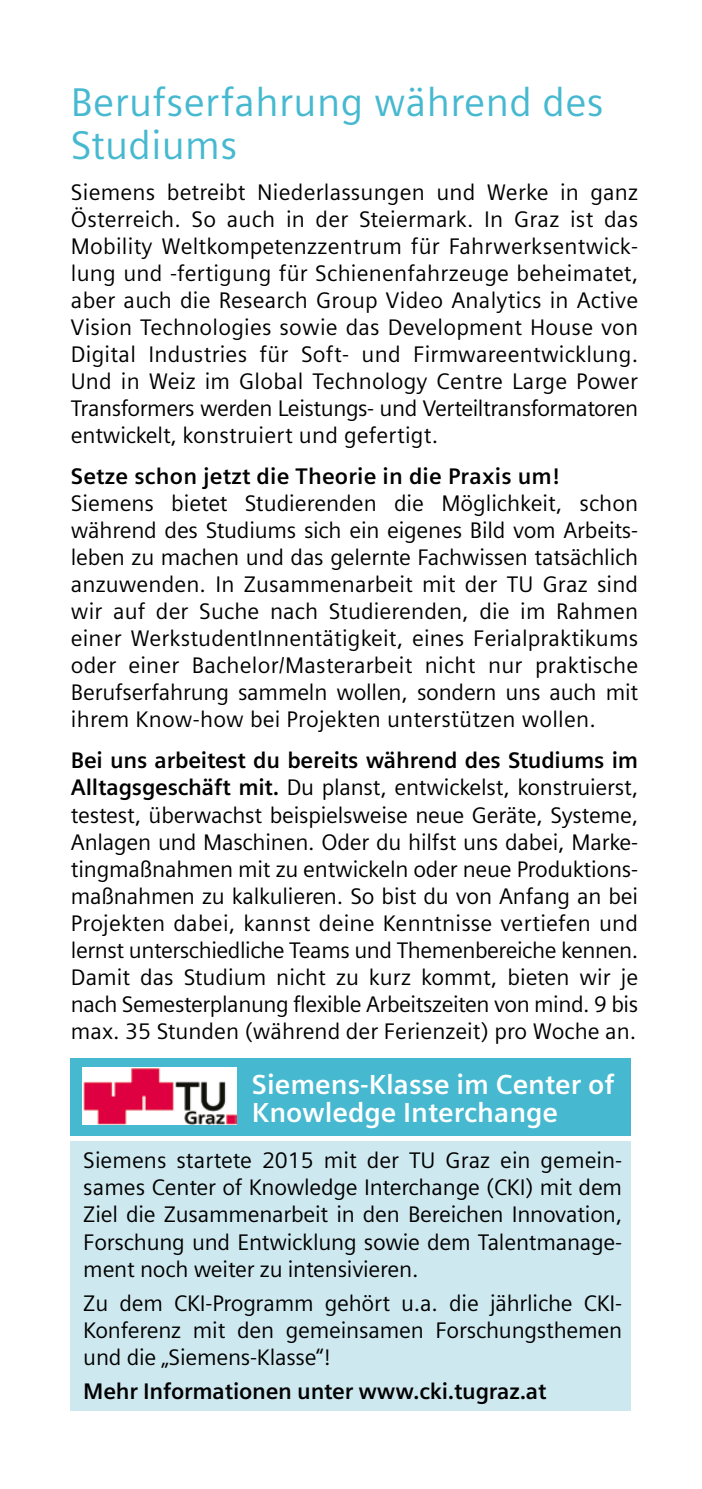
<style>
.page{position:relative;width:702px;height:1489px;background:#fff}
.page>*{position:absolute;margin:0;border:0;box-sizing:border-box;transform-origin:0 0}
.t1{font:40px/42.5px "Siemens Sans OT";letter-spacing:.01em;color:#46b9d0}
.t2{font:700 27.5px/27.5px "Siemens Sans OT";color:#fff}
.t3{font:22.5px/27px "Siemens Sans OT";letter-spacing:-.01em;color:#000;text-align:justify}
.t4{font:700 22.5px "Siemens Sans OT";letter-spacing:-.005em;color:#000}
.s1{font-weight:700}
</style>
<div class="page">
<div style="left:71px;top:1141px;width:560px;height:269px;background:#cee8ef"></div>
<div style="left:71px;top:1058px;width:560px;height:78px;background:#46b9d0"></div>
<img style="left:82px;top:1067px;width:154px;height:57px">
<h1 class="t1" style="left:71px;top:81px;width:534px">Berufserfahrung während des<br>Studiums</h1>
<p class="t3" style="left:71px;top:179px;width:568px">Siemens betreibt Niederlassungen und Werke in ganz Österreich. So auch in der Steiermark. In Graz ist das Mobility Weltkompetenzzentrum für Fahrwerksentwick&shy;lung und -fertigung für Schienenfahrzeuge beheimatet, aber auch die Research Group Video Analytics in Active Vision Technologies sowie das Development House von Digital Industries für Soft- und Firmwareentwicklung.<br>Und in Weiz im Global Technology Centre Large Power Transformers werden Leistungs- und Verteiltransformatoren entwickelt, konstruiert und gefertigt.</p>
<p class="t4" style="left:71px;top:463px;width:490px">Setze schon jetzt die Theorie in die Praxis um!</p>
<p class="t3" style="left:71px;top:490px;width:568px">Siemens bietet Studierenden die Möglichkeit, schon während des Studiums sich ein eigenes Bild vom Arbeits&shy;leben zu machen und das gelernte Fachwissen tatsächlich anzuwenden. In Zusammenarbeit mit der TU Graz sind wir auf der Suche nach Studierenden, die im Rahmen einer WerkstudentInnentätigkeit, eines Ferialpraktikums oder einer Bachelor/Masterarbeit nicht nur praktische Berufserfahrung sammeln wollen, sondern uns auch mit ihrem Know-how bei Projekten unterstützen wollen.</p>
<p class="t3" style="left:71px;top:747px;width:568px"><span class="s1">Bei uns arbeitest du bereits während des Studiums im Alltagsgeschäft mit.</span> Du planst, entwickelst, konstruierst, testest, überwachst beispielsweise neue Geräte, Systeme, Anlagen und Maschinen. Oder du hilfst uns dabei, Marke&shy;tingmaßnahmen mit zu entwickeln oder neue Produktions&shy;maßnahmen zu kalkulieren. So bist du von Anfang an bei Projekten dabei, kannst deine Kenntnisse vertiefen und lernst unterschiedliche Teams und Themenbereiche kennen.<br>Damit das Studium nicht zu kurz kommt, bieten wir je nach Semesterplanung flexible Arbeitszeiten von mind. 9 bis max. 35 Stunden (während der Ferienzeit) pro Woche an.</p>
<p class="t2" style="left:252px;top:1071px;width:364px">Siemens-Klasse im Center of<br>Knowledge Interchange</p>
<p class="t3" style="left:83px;top:1147px;width:540px">Siemens startete 2015 mit der TU Graz ein gemein&shy;sames Center of Knowledge Interchange (CKI) mit dem Ziel die Zusammenarbeit in den Bereichen Innovation, Forschung und Entwicklung sowie dem Talentmanage&shy;ment noch weiter zu intensivieren.</p>
<p class="t3" style="left:83px;top:1289px;width:540px">Zu dem CKI-Programm gehört u.a. die jährliche CKI-Konferenz mit den gemeinsamen Forschungsthemen und die „Siemens-Klasse“!</p>
<p class="t4" style="left:83px;top:1377px;width:464px">Mehr Informationen unter www.cki.tugraz.at</p>
</div>
